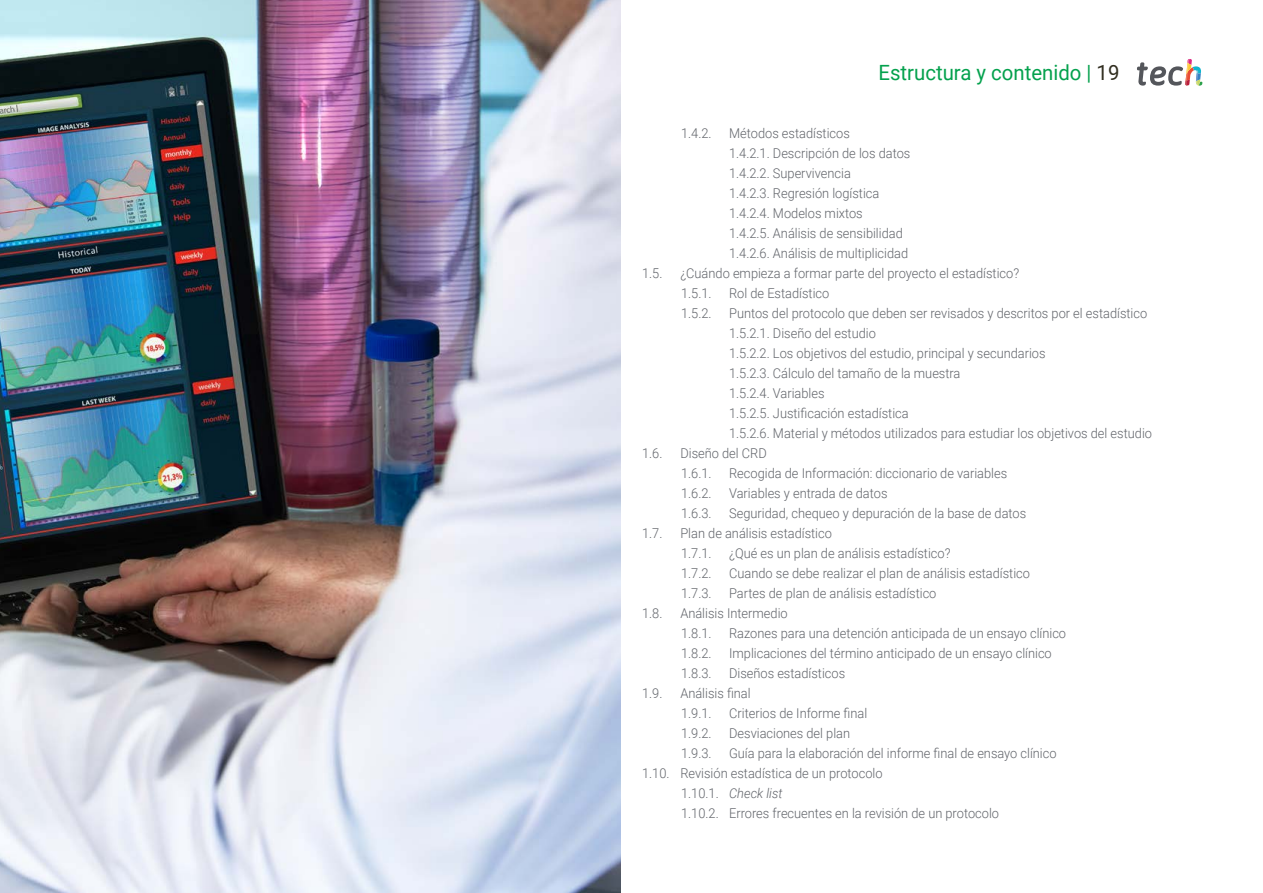
<style>
.page{position:relative;width:1263px;height:893px;background:#fff}
.page>*{position:absolute;margin:0;border:0;box-sizing:border-box;transform-origin:0 0}
.t1{font:21px "Roboto";color:#04a14d}
.t2{font:300 13.5px/20px "Roboto";color:#61646a;scale:.95 1}
.t3{font:italic 300 13.5px "Roboto";color:#61646a;scale:.95 1}
.s1{color:#312e20}
.s2{font-style:normal}
</style>
<div class="page">
<img style="left:0;top:0;width:621px;height:893px">
<svg style="left:1137px;top:59px;width:65px;height:27px"></svg>
<h1 class="t1" style="left:878px;top:57px;width:242px">Estructura y contenido | <span class="s1">19</span></h1>
<p class="t2" style="left:681px;top:122px;width:34px">1.4.2.</p>
<p class="t2" style="left:729px;top:122px;width:192px">Métodos estadísticos<br>1.4.2.1. Descripción de los datos<br>1.4.2.2. Supervivencia<br>1.4.2.3. Regresión logística<br>1.4.2.4. Modelos mixtos<br>1.4.2.5. Análisis de sensibilidad<br>1.4.2.6. Análisis de multiplicidad</p>
<p class="t2" style="left:642px;top:262px;width:23px">1.5.</p>
<p class="t2" style="left:680px;top:262px;width:358px">¿Cuándo empieza a formar parte del proyecto el estadístico?<br>1.5.1.</p>
<p class="t2" style="left:729px;top:282px;width:107px">Rol de Estadístico</p>
<p class="t2" style="left:681px;top:302px;width:34px">1.5.2.</p>
<p class="t2" style="left:729px;top:302px;width:447px">Puntos del protocolo que deben ser revisados y descritos por el estadístico 1.5.2.1. Diseño del estudio<br>1.5.2.2. Los objetivos del estudio, principal y secundarios<br>1.5.2.3. Cálculo del tamaño de la muestra<br>1.5.2.4. Variables<br>1.5.2.5. Justificación estadística<br>1.5.2.6. Material y métodos utilizados para estudiar los objetivos del estudio</p>
<p class="t2" style="left:642px;top:443px;width:23px">1.6.</p>
<p class="t2" style="left:680px;top:443px;width:92px">Diseño del CRD<br>1.6.1.</p>
<p class="t2" style="left:729px;top:463px;width:294px">Recogida de Información: diccionario de variables</p>
<p class="t2" style="left:681px;top:483px;width:34px">1.6.2.</p>
<p class="t2" style="left:729px;top:483px;width:168px">Variables y entrada de datos</p>
<p class="t2" style="left:681px;top:503px;width:34px">1.6.3.</p>
<p class="t2" style="left:729px;top:503px;width:314px">Seguridad, chequeo y depuración de la base de datos</p>
<p class="t2" style="left:642px;top:523px;width:23px">1.7.</p>
<p class="t2" style="left:680px;top:523px;width:161px">Plan de análisis estadístico<br>1.7.1.</p>
<p class="t2" style="left:729px;top:543px;width:235px">¿Qué es un plan de análisis estadístico?</p>
<p class="t2" style="left:681px;top:563px;width:34px">1.7.2.</p>
<p class="t2" style="left:729px;top:563px;width:318px">Cuando se debe realizar el plan de análisis estadístico</p>
<p class="t2" style="left:681px;top:583px;width:34px">1.7.3.</p>
<p class="t2" style="left:729px;top:583px;width:220px">Partes de plan de análisis estadístico</p>
<p class="t2" style="left:642px;top:603px;width:23px">1.8.</p>
<p class="t2" style="left:680px;top:603px;width:114px">Análisis Intermedio<br>1.8.1.</p>
<p class="t2" style="left:729px;top:623px;width:356px">Razones para una detención anticipada de un ensayo clínico</p>
<p class="t2" style="left:681px;top:643px;width:34px">1.8.2.</p>
<p class="t2" style="left:729px;top:643px;width:341px">Implicaciones del término anticipado de un ensayo clínico</p>
<p class="t2" style="left:681px;top:663px;width:34px">1.8.3.</p>
<p class="t2" style="left:729px;top:663px;width:124px">Diseños estadísticos</p>
<p class="t2" style="left:642px;top:683px;width:23px">1.9.</p>
<p class="t2" style="left:680px;top:683px;width:76px">Análisis final<br>1.9.1.</p>
<p class="t2" style="left:729px;top:703px;width:147px">Criterios de Informe final</p>
<p class="t2" style="left:681px;top:723px;width:34px">1.9.2.</p>
<p class="t2" style="left:729px;top:723px;width:129px">Desviaciones del plan</p>
<p class="t2" style="left:681px;top:743px;width:34px">1.9.3.</p>
<p class="t2" style="left:729px;top:743px;width:346px">Guía para la elaboración del informe final de ensayo clínico</p>
<p class="t2" style="left:642px;top:763px;width:255px">1.10. Revisión estadística de un protocolo</p>
<p class="t3" style="left:681px;top:784px;width:108px"><span class="s2">1.10.1.</span> Check list</p>
<p class="t2" style="left:681px;top:803px;width:336px">1.10.2. Errores frecuentes en la revisión de un protocolo</p>
</div>
